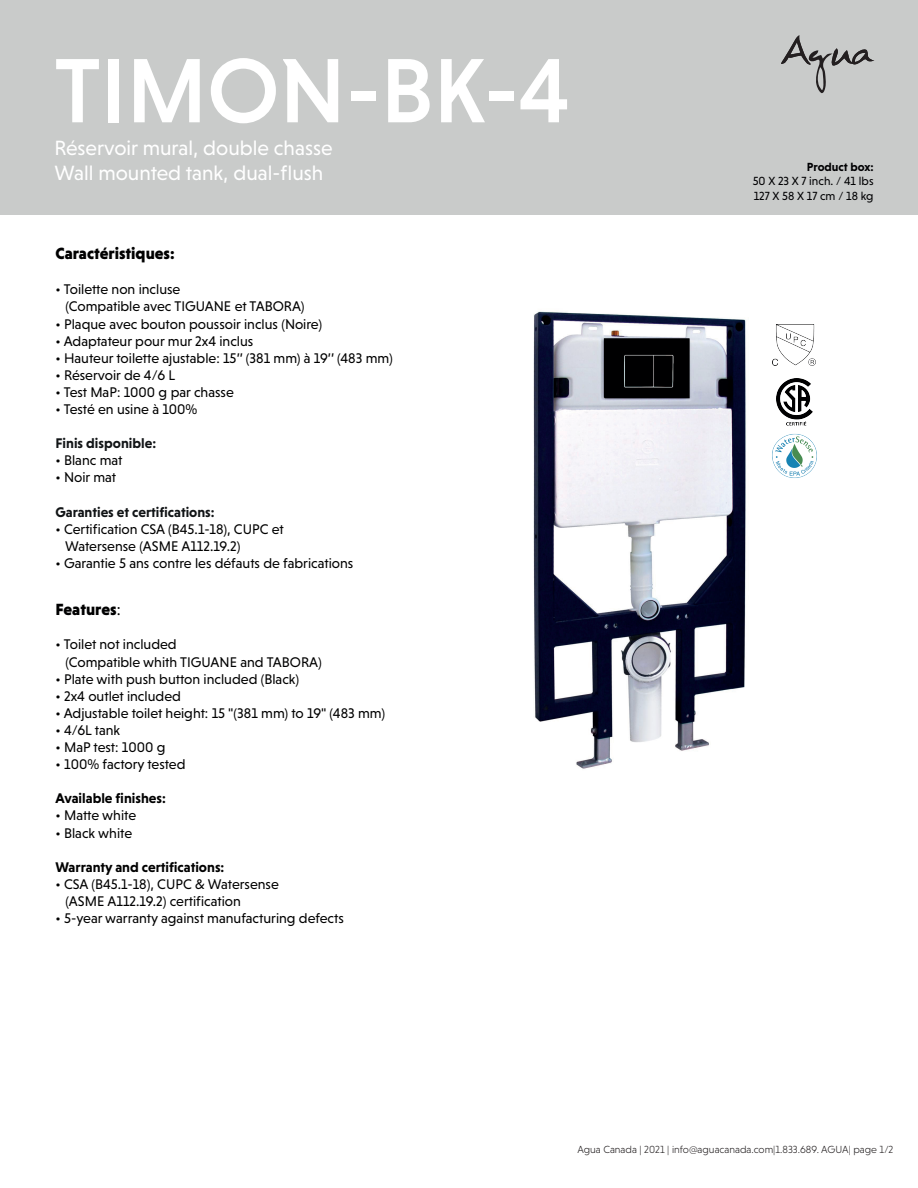
<style>
.page{position:relative;width:918px;height:1188px;background:#fff}
.page>*{position:absolute;margin:0;border:0;box-sizing:border-box;transform-origin:0 0}
.t1{font:500 93px "Niveau Grotesk";color:#fff}
.t2{font:21px/25.8px "Niveau Grotesk";color:#fff}
.t3{font:900 16.5px "Niveau Grotesk";color:#000001}
.t4{font:14.25px/17.1px "Niveau Grotesk";color:#000001}
.t5{font:700 14.25px "Niveau Grotesk";color:#000001}
.t6{font:700 14.25px "Niveau Grotesk";color:#111416}
.t7{font:12px/14.4px "Niveau Grotesk";color:#000002}
.t8{font:700 12px "Niveau Grotesk";color:#000002}
.t9{font:300 10.5px "Niveau Grotesk";color:#231f20}
.s1{font-weight:400}
</style>
<div class="page">
<div style="left:0;top:0;width:918px;height:214px;background:#c9cbca"></div>
<svg style="left:781px;top:35px;width:93px;height:58px"></svg>
<img style="left:533px;top:311px;width:213px;height:458px">
<img style="left:772px;top:433px;width:45px;height:45px">
<img style="left:772px;top:324px;width:43px;height:42px">
<img style="left:776px;top:378px;width:37px;height:48px">
<h1 class="t1" style="left:54px;top:37px;width:517px">TIMON-BK-4</h1>
<h2 class="t2" style="left:54px;top:134px;width:280px">Réservoir mural, double chasse<br>Wall mounted tank, dual-flush</h2>
<p class="t3" style="left:55px;top:244px;width:121px">Caractéristiques:</p>
<p class="t4" style="left:65px;top:281px;width:241px;text-indent:-10px">• Toilette non incluse<br>(Compatible avec TIGUANE et TABORA)</p>
<p class="t4" style="left:55px;top:315px;width:268px">• Plaque avec bouton poussoir inclus (Noire)</p>
<p class="t4" style="left:55px;top:332px;width:199px">• Adaptateur pour mur 2x4 inclus</p>
<p class="t4" style="left:55px;top:349px;width:339px">• Hauteur toilette ajustable: 15’’ (381 mm) à 19’’ (483 mm)</p>
<p class="t4" style="left:55px;top:366px;width:121px">• Réservoir de 4/6 L</p>
<p class="t4" style="left:55px;top:384px;width:180px">• Test MaP: 1000 g par chasse</p>
<p class="t4" style="left:55px;top:401px;width:144px">• Testé en usine à 100%</p>
<p class="t6" style="left:55px;top:435px;width:102px">Finis disponible:</p>
<p class="t4" style="left:55px;top:452px;width:69px">• Blanc mat</p>
<p class="t4" style="left:55px;top:469px;width:62px">• Noir mat</p>
<p class="t6" style="left:55px;top:504px;width:161px">Garanties et certifications:</p>
<p class="t4" style="left:65px;top:520px;width:220px;text-indent:-10px">• Certification CSA (B45.1-18), CUPC et<br>Watersense (ASME A112.19.2)</p>
<p class="t4" style="left:55px;top:555px;width:299px">• Garantie 5 ans contre les défauts de fabrications</p>
<p class="t3" style="left:55px;top:600px;width:67px">Features<span class="s1">:</span></p>
<p class="t4" style="left:65px;top:636px;width:258px;text-indent:-10px">• Toilet not included<br>(Compatible whith TIGUANE and TABORA)</p>
<p class="t4" style="left:55px;top:670px;width:245px">• Plate with push button included (Black)</p>
<p class="t4" style="left:55px;top:687px;width:127px">• 2x4 outlet included</p>
<p class="t4" style="left:55px;top:704px;width:331px">• Adjustable toilet height: 15 "(381 mm) to 19" (483 mm)</p>
<p class="t4" style="left:55px;top:721px;width:66px">• 4/6L tank</p>
<p class="t4" style="left:55px;top:739px;width:112px">• MaP test: 1000 g</p>
<p class="t4" style="left:55px;top:756px;width:132px">• 100% factory tested</p>
<p class="t5" style="left:55px;top:790px;width:112px">Available finishes:</p>
<p class="t4" style="left:55px;top:807px;width:82px">• Matte white</p>
<p class="t4" style="left:55px;top:824px;width:78px">• Black white</p>
<p class="t5" style="left:55px;top:859px;width:170px">Warranty and certifications:</p>
<p class="t4" style="left:65px;top:875px;width:215px;text-indent:-10px">• CSA (B45.1-18), CUPC &amp; Watersense (ASME A112.19.2) certification</p>
<p class="t4" style="left:55px;top:910px;width:290px">• 5-year warranty against manufacturing defects</p>
<p class="t8" style="left:807px;top:160px;width:68px">Product box:</p>
<p class="t7" style="left:753px;top:174px;width:122px">50 X 23 X 7 inch. / 41 lbs<br>127 X 58 X 17 cm / 18 kg</p>
<p class="t9" style="left:577px;top:1143px;width:318px">Agua Canada | 2021 | info@aguacanada.com|1.833.689. AGUA| page 1/2</p>
</div>
